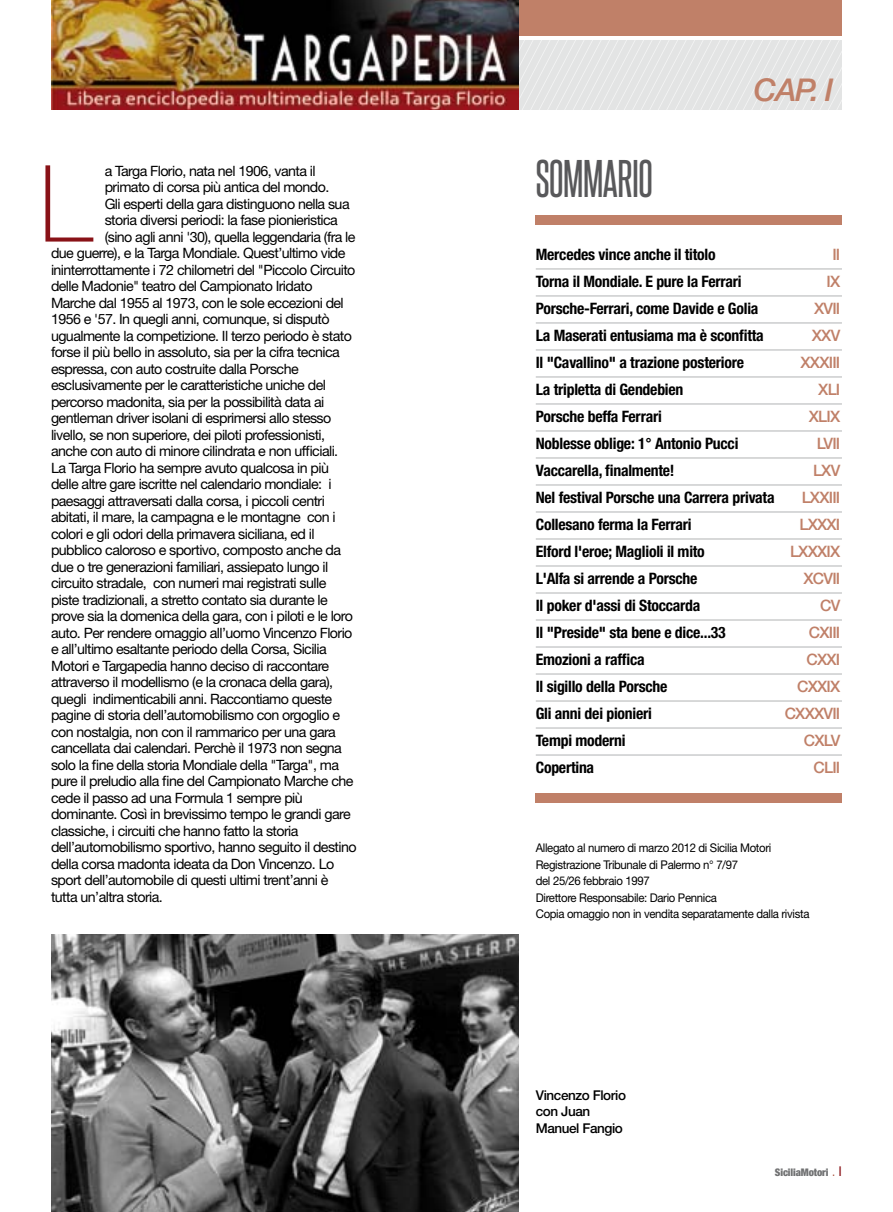
<style>
.page{position:relative;width:893px;height:1212px;background:#fff}
.page>*{position:absolute;margin:0;border:0;box-sizing:border-box;transform-origin:0 0}
.t1{font:100 106.65px "Helvetica Neue";color:#891217}
.t2{font:45px "Steelfish Rg";letter-spacing:-.01em;color:#58585a}
.t3{font:italic 500 31.5px "Helvetica Neue";color:#c08068}
.t4{font:700 condensed 15.75px "Helvetica Neue";letter-spacing:-.015em;color:#000}
.t5{font:500 15.75px "Helvetica Neue";letter-spacing:-.05em;color:#c08068}
.t6{font:14.25px "Helvetica Neue";letter-spacing:-.04em;color:#000}
.t7{font:500 13.5px/16.5px "Helvetica Neue";letter-spacing:-.03em;color:#000}
.t8{font:12px/16.5px "Helvetica Neue";letter-spacing:-.03em;color:#000;scale:.95 1}
.t9{font:900 condensed 10.5px "Helvetica Neue";letter-spacing:-.01em;color:#707172}
.s1{font-weight:300;font-stretch:normal;font-size:13.5px;color:#a8523c}
.s2{font-weight:400;font-stretch:normal;font-size:13.5px;color:#891217}
</style>
<div class="page">
<div style="left:51px;top:0;width:791px;height:35px;background:#c08068"></div>
<svg style="left:519px;top:40px;width:323px;height:70px;background:#e4e5e5"></svg>
<img style="left:51px;top:0;width:468px;height:110px">
<img style="left:51px;top:935px;width:468px;height:277px">
<hr style="left:536px;top:269px;width:306px;height:1px;background:#b1b3b4">
<hr style="left:536px;top:296px;width:306px;height:1px;background:#b1b3b4">
<hr style="left:536px;top:323px;width:306px;height:1px;background:#b1b3b4">
<hr style="left:536px;top:350px;width:306px;height:1px;background:#b1b3b4">
<hr style="left:536px;top:377px;width:306px;height:1px;background:#b1b3b4">
<hr style="left:536px;top:404px;width:306px;height:1px;background:#b1b3b4">
<hr style="left:536px;top:431px;width:306px;height:1px;background:#b1b3b4">
<hr style="left:536px;top:458px;width:306px;height:1px;background:#b1b3b4">
<hr style="left:536px;top:485px;width:306px;height:1px;background:#b1b3b4">
<hr style="left:536px;top:512px;width:306px;height:1px;background:#b1b3b4">
<hr style="left:536px;top:539px;width:306px;height:1px;background:#b1b3b4">
<hr style="left:536px;top:566px;width:306px;height:1px;background:#b1b3b4">
<hr style="left:536px;top:593px;width:306px;height:1px;background:#b1b3b4">
<hr style="left:536px;top:620px;width:306px;height:1px;background:#b1b3b4">
<hr style="left:536px;top:647px;width:306px;height:1px;background:#b1b3b4">
<hr style="left:536px;top:674px;width:306px;height:1px;background:#b1b3b4">
<hr style="left:536px;top:701px;width:306px;height:1px;background:#b1b3b4">
<hr style="left:536px;top:728px;width:306px;height:1px;background:#b1b3b4">
<hr style="left:536px;top:755px;width:306px;height:1px;background:#b1b3b4">
<div style="left:536px;top:216px;width:306px;height:9px;background:#c08068"></div>
<div style="left:536px;top:793px;width:306px;height:10px;background:#c08068"></div>
<h1 class="t1" style="left:39px;top:143px;width:55px">L</h1>
<p class="t6" style="left:105px;top:162px;width:212px">a Targa Florio, nata nel 1906, vanta il</p>
<p class="t6" style="left:105px;top:178px;width:226px">primato di corsa più antica del mondo.</p>
<p class="t6" style="left:105px;top:195px;width:246px">Gli esperti della gara distinguono nella sua</p>
<p class="t6" style="left:105px;top:211px;width:235px">storia diversi periodi: la fase pionieristica</p>
<p class="t6" style="left:105px;top:228px;width:252px">(sino agli anni '30), quella leggendaria (fra le</p>
<p class="t6" style="left:51px;top:244px;width:296px">due guerre), e la Targa Mondiale. Quest’ultimo vide</p>
<p class="t6" style="left:51px;top:261px;width:306px">ininterrottamente i 72 chilometri del "Piccolo Circuito</p>
<p class="t6" style="left:51px;top:277px;width:263px">delle Madonie" teatro del Campionato Iridato</p>
<p class="t6" style="left:51px;top:294px;width:294px">Marche dal 1955 al 1973, con le sole eccezioni del</p>
<p class="t6" style="left:51px;top:310px;width:280px">1956 e '57. In quegli anni, comunque, si disputò</p>
<p class="t6" style="left:51px;top:327px;width:302px">ugualmente la competizione. Il terzo periodo è stato</p>
<p class="t6" style="left:51px;top:343px;width:290px">forse il più bello in assoluto, sia per la cifra tecnica</p>
<p class="t6" style="left:51px;top:360px;width:249px">espressa, con auto costruite dalla Porsche</p>
<p class="t6" style="left:51px;top:376px;width:276px">esclusivamente per le caratteristiche uniche del</p>
<p class="t6" style="left:51px;top:393px;width:275px">percorso madonita, sia per la possibilità data ai</p>
<p class="t6" style="left:51px;top:409px;width:282px">gentleman driver isolani di esprimersi allo stesso</p>
<p class="t6" style="left:51px;top:426px;width:276px">livello, se non superiore, dei piloti professionisti,</p>
<p class="t6" style="left:51px;top:442px;width:289px">anche con auto di minore cilindrata e non ufficiali.</p>
<p class="t6" style="left:51px;top:459px;width:279px">La Targa Florio ha sempre avuto qualcosa in più</p>
<p class="t6" style="left:51px;top:475px;width:282px">delle altre gare iscritte nel calendario mondiale: i</p>
<p class="t6" style="left:51px;top:492px;width:275px">paesaggi attraversati dalla corsa, i piccoli centri</p>
<p class="t6" style="left:51px;top:509px;width:286px">abitati, il mare, la campagna e le montagne con i</p>
<p class="t6" style="left:51px;top:525px;width:265px">colori e gli odori della primavera siciliana, ed il</p>
<p class="t6" style="left:51px;top:542px;width:291px">pubblico caloroso e sportivo, composto anche da</p>
<p class="t6" style="left:51px;top:558px;width:279px">due o tre generazioni familiari, assiepato lungo il</p>
<p class="t6" style="left:51px;top:575px;width:277px">circuito stradale, con numeri mai registrati sulle</p>
<p class="t6" style="left:51px;top:591px;width:278px">piste tradizionali, a stretto contato sia durante le</p>
<p class="t6" style="left:51px;top:608px;width:303px">prove sia la domenica della gara, con i piloti e le loro</p>
<p class="t6" style="left:51px;top:624px;width:303px">auto. Per rendere omaggio all’uomo Vincenzo Florio</p>
<p class="t6" style="left:51px;top:641px;width:277px">e all’ultimo esaltante periodo della Corsa, Sicilia</p>
<p class="t6" style="left:51px;top:657px;width:280px">Motori e Targapedia hanno deciso di raccontare</p>
<p class="t6" style="left:51px;top:674px;width:284px">attraverso il modellismo (e la cronaca della gara),</p>
<p class="t6" style="left:51px;top:690px;width:283px">quegli indimenticabili anni. Raccontiamo queste</p>
<p class="t6" style="left:51px;top:707px;width:291px">pagine di storia dell’automobilismo con orgoglio e</p>
<p class="t6" style="left:51px;top:723px;width:286px">con nostalgia, non con il rammarico per una gara</p>
<p class="t6" style="left:51px;top:740px;width:292px">cancellata dai calendari. Perchè il 1973 non segna</p>
<p class="t6" style="left:51px;top:756px;width:290px">solo la fine della storia Mondiale della "Targa", ma</p>
<p class="t6" style="left:51px;top:773px;width:304px">pure il preludio alla fine del Campionato Marche che</p>
<p class="t6" style="left:51px;top:789px;width:253px">cede il passo ad una Formula 1 sempre più</p>
<p class="t6" style="left:51px;top:806px;width:301px">dominante. Così in brevissimo tempo le grandi gare</p>
<p class="t6" style="left:51px;top:822px;width:249px">classiche, i circuiti che hanno fatto la storia</p>
<p class="t6" style="left:51px;top:839px;width:307px">dell’automobilismo sportivo, hanno seguito il destino</p>
<p class="t6" style="left:51px;top:855px;width:285px">della corsa madonta ideata da Don Vincenzo. Lo</p>
<p class="t6" style="left:51px;top:872px;width:279px">sport dell’automobile di questi ultimi trent’anni è</p>
<p class="t6" style="left:51px;top:888px;width:113px">tutta un’altra storia.</p>
<h2 class="t2" style="left:536px;top:151px;width:119px">SOMMARIO</h2>
<h3 class="t3" style="left:754px;top:71px;width:81px">CAP. I</h3>
<p class="t4" style="left:536px;top:245px;width:181px">Mercedes vince anche il titolo</p>
<p class="t5" style="left:832px;top:245px;width:9px">II</p>
<p class="t4" style="left:536px;top:272px;width:207px">Torna il Mondiale. E pure la Ferrari</p>
<p class="t5" style="left:826px;top:272px;width:15px">IX</p>
<p class="t4" style="left:536px;top:299px;width:224px">Porsche-Ferrari, come Davide e Golia</p>
<p class="t5" style="left:814px;top:299px;width:28px">XVII</p>
<p class="t4" style="left:536px;top:326px;width:229px">La Maserati entusiama ma è sconfitta</p>
<p class="t5" style="left:812px;top:326px;width:30px">XXV</p>
<p class="t4" style="left:536px;top:353px;width:210px">Il "Cavallino" a trazione posteriore</p>
<p class="t5" style="left:800px;top:353px;width:41px">XXXIII</p>
<p class="t4" style="left:536px;top:380px;width:149px">La tripletta di Gendebien</p>
<p class="t5" style="left:818px;top:380px;width:24px">XLI</p>
<p class="t4" style="left:536px;top:407px;width:128px">Porsche beffa Ferrari</p>
<p class="t5" style="left:809px;top:407px;width:33px">XLIX</p>
<p class="t4" style="left:536px;top:434px;width:204px">Noblesse oblige: 1° Antonio Pucci</p>
<p class="t5" style="left:817px;top:434px;width:25px">LVII</p>
<p class="t4" style="left:536px;top:461px;width:140px">Vaccarella, finalmente!</p>
<p class="t5" style="left:813px;top:461px;width:29px">LXV</p>
<p class="t4" style="left:536px;top:488px;width:240px">Nel festival Porsche una Carrera privata</p>
<p class="t5" style="left:802px;top:488px;width:40px">LXXIII</p>
<p class="t4" style="left:536px;top:515px;width:157px">Collesano ferma la Ferrari</p>
<p class="t5" style="left:799px;top:515px;width:42px">LXXXI</p>
<p class="t4" style="left:536px;top:542px;width:171px">Elford l'eroe; Maglioli il mito</p>
<p class="t5" style="left:790px;top:542px;width:52px">LXXXIX</p>
<p class="t4" style="left:536px;top:569px;width:163px">L'Alfa si arrende a Porsche</p>
<p class="t5" style="left:803px;top:569px;width:38px">XCVII</p>
<p class="t4" style="left:536px;top:596px;width:166px">Il poker d'assi di Stoccarda</p>
<p class="t5" style="left:820px;top:596px;width:22px">CV</p>
<p class="t4" style="left:536px;top:623px;width:191px">Il "Preside" sta bene e dice...33</p>
<p class="t5" style="left:809px;top:623px;width:33px">CXIII</p>
<p class="t4" style="left:536px;top:650px;width:110px">Emozioni a raffica</p>
<p class="t5" style="left:806px;top:650px;width:35px">CXXI</p>
<p class="t4" style="left:536px;top:677px;width:133px">Il sigillo della Porsche</p>
<p class="t5" style="left:797px;top:677px;width:45px">CXXIX</p>
<p class="t4" style="left:536px;top:704px;width:118px">Gli anni dei pionieri</p>
<p class="t5" style="left:785px;top:704px;width:57px">CXXXVII</p>
<p class="t4" style="left:536px;top:731px;width:91px">Tempi moderni</p>
<p class="t5" style="left:804px;top:731px;width:38px">CXLV</p>
<p class="t4" style="left:536px;top:758px;width:60px">Copertina</p>
<p class="t5" style="left:813px;top:758px;width:28px">CLII</p>
<p class="t8" style="left:536px;top:839px;width:290px">Allegato al numero di marzo 2012 di Sicilia Motori Registrazione Tribunale di Palermo n° 7/97<br>del 25/26 febbraio 1997<br>Direttore Responsabile: Dario Pennica<br>Copia omaggio non in vendita separatamente dalla rivista</p>
<p class="t7" style="left:536px;top:1086px;width:92px">Vincenzo Florio con Juan<br>Manuel Fangio</p>
<p class="t9" style="left:775px;top:1166px;width:69px">SiciliaMotori <span class="s1">.</span> <span class="s2">I</span></p>
</div>
